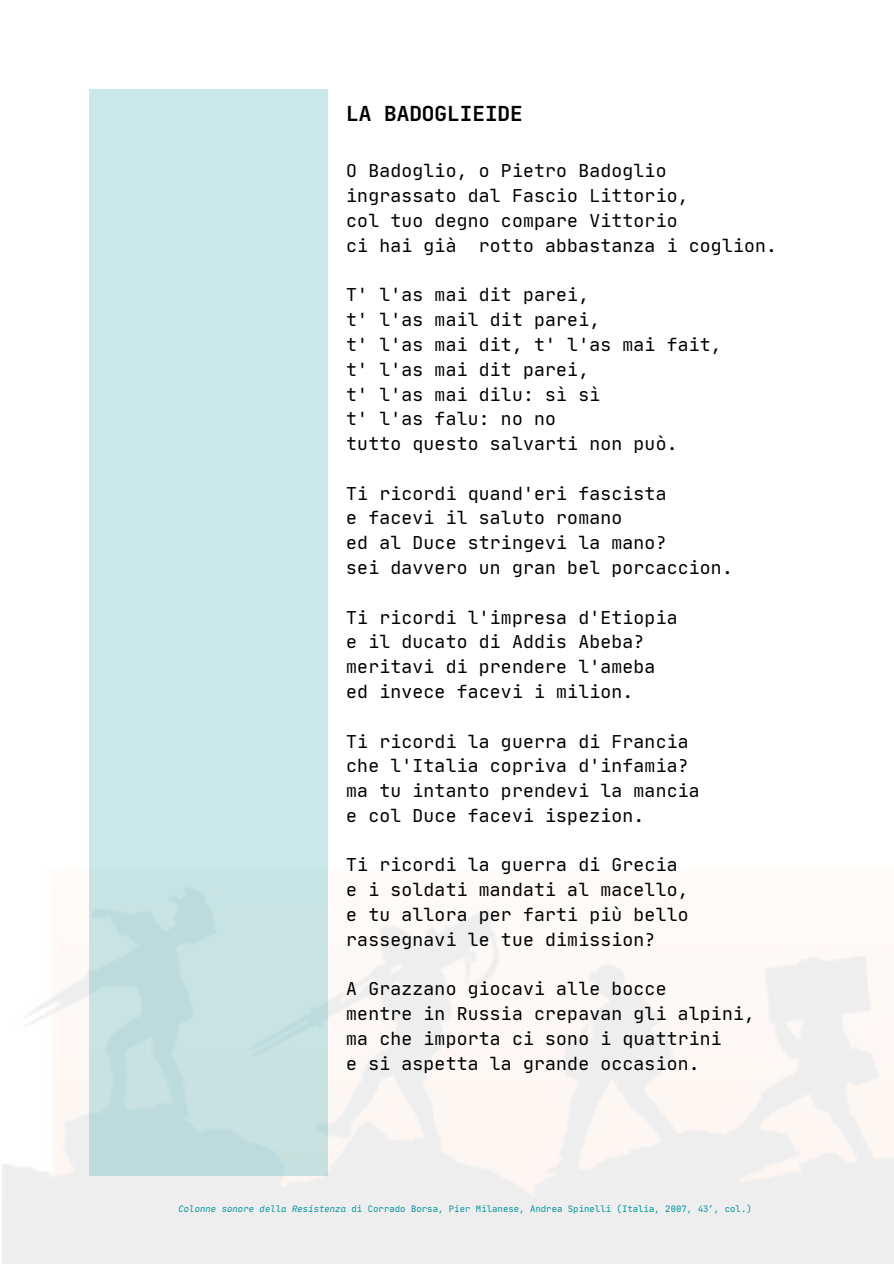
<style>
.page{position:relative;width:894px;height:1264px;background:#fff}
.page>*{position:absolute;margin:0;border:0;box-sizing:border-box;transform-origin:0 0}
.t1{font:700 21px "Jet Brains Mono";color:#000}
.t2{font:18px "Jet Brains Mono";letter-spacing:.015em;color:#000}
.t3{font:9px "Jet Brains Mono";color:#03989e}
.s1{font-style:italic}
</style>
<div class="page">
<div style="left:89px;top:89px;width:239px;height:1086px;background:linear-gradient(to right,#c6e5e7,#c8e7e8)"></div>
<p class="t1" style="left:346px;top:100px;width:178px">LA BADOGLIEIDE</p>
<p class="t2" style="left:346px;top:160px;width:322px">O Badoglio, o Pietro Badoglio</p>
<p class="t2" style="left:346px;top:185px;width:344px">ingrassato dal Fascio Littorio,</p>
<p class="t2" style="left:346px;top:209px;width:333px">col tuo degno compare Vittorio</p>
<p class="t2" style="left:346px;top:234px;width:432px">ci hai già rotto abbastanza i coglion.</p>
<p class="t2" style="left:346px;top:284px;width:244px">T' l'as mai dit parei,</p>
<p class="t2" style="left:346px;top:308px;width:255px">t' l'as mail dit parei,</p>
<p class="t2" style="left:346px;top:333px;width:377px">t' l'as mai dit, t' l'as mai fait,</p>
<p class="t2" style="left:346px;top:358px;width:244px">t' l'as mai dit parei,</p>
<p class="t2" style="left:346px;top:383px;width:255px">t' l'as mai dilu: sì sì</p>
<p class="t2" style="left:346px;top:407px;width:211px">t' l'as falu: no no</p>
<p class="t2" style="left:346px;top:432px;width:333px">tutto questo salvarti non può.</p>
<p class="t2" style="left:346px;top:482px;width:322px">Ti ricordi quand'eri fascista</p>
<p class="t2" style="left:346px;top:507px;width:277px">e facevi il saluto romano</p>
<p class="t2" style="left:346px;top:531px;width:322px">ed al Duce stringevi la mano?</p>
<p class="t2" style="left:346px;top:556px;width:388px">sei davvero un gran bel porcaccion.</p>
<p class="t2" style="left:346px;top:606px;width:333px">Ti ricordi l'impresa d'Etiopia</p>
<p class="t2" style="left:346px;top:630px;width:299px">e il ducato di Addis Abeba?</p>
<p class="t2" style="left:346px;top:655px;width:310px">meritavi di prendere l'ameba</p>
<p class="t2" style="left:346px;top:680px;width:288px">ed invece facevi i milion.</p>
<p class="t2" style="left:346px;top:729px;width:344px">Ti ricordi la guerra di Francia</p>
<p class="t2" style="left:346px;top:754px;width:344px">che l'Italia copriva d'infamia?</p>
<p class="t2" style="left:346px;top:779px;width:355px">ma tu intanto prendevi la mancia</p>
<p class="t2" style="left:346px;top:804px;width:299px">e col Duce facevi ispezion.</p>
<p class="t2" style="left:346px;top:853px;width:333px">Ti ricordi la guerra di Grecia</p>
<p class="t2" style="left:346px;top:878px;width:344px">e i soldati mandati al macello,</p>
<p class="t2" style="left:346px;top:903px;width:344px">e tu allora per farti più bello</p>
<p class="t2" style="left:346px;top:928px;width:310px">rassegnavi le tue dimission?</p>
<p class="t2" style="left:346px;top:977px;width:322px">A Grazzano giocavi alle bocce</p>
<p class="t2" style="left:346px;top:1002px;width:410px">mentre in Russia crepavan gli alpini,</p>
<p class="t2" style="left:346px;top:1027px;width:377px">ma che importa ci sono i quattrini</p>
<p class="t2" style="left:346px;top:1052px;width:355px">e si aspetta la grande occasion.</p>
<p class="t3" style="left:178px;top:1203px;width:574px"><span class="s1">Colonne sonore della Resistenza</span> di Corrado Borsa, Pier Milanese, Andrea Spinelli (Italia, 2007, 43′, col.)</p>
</div>
